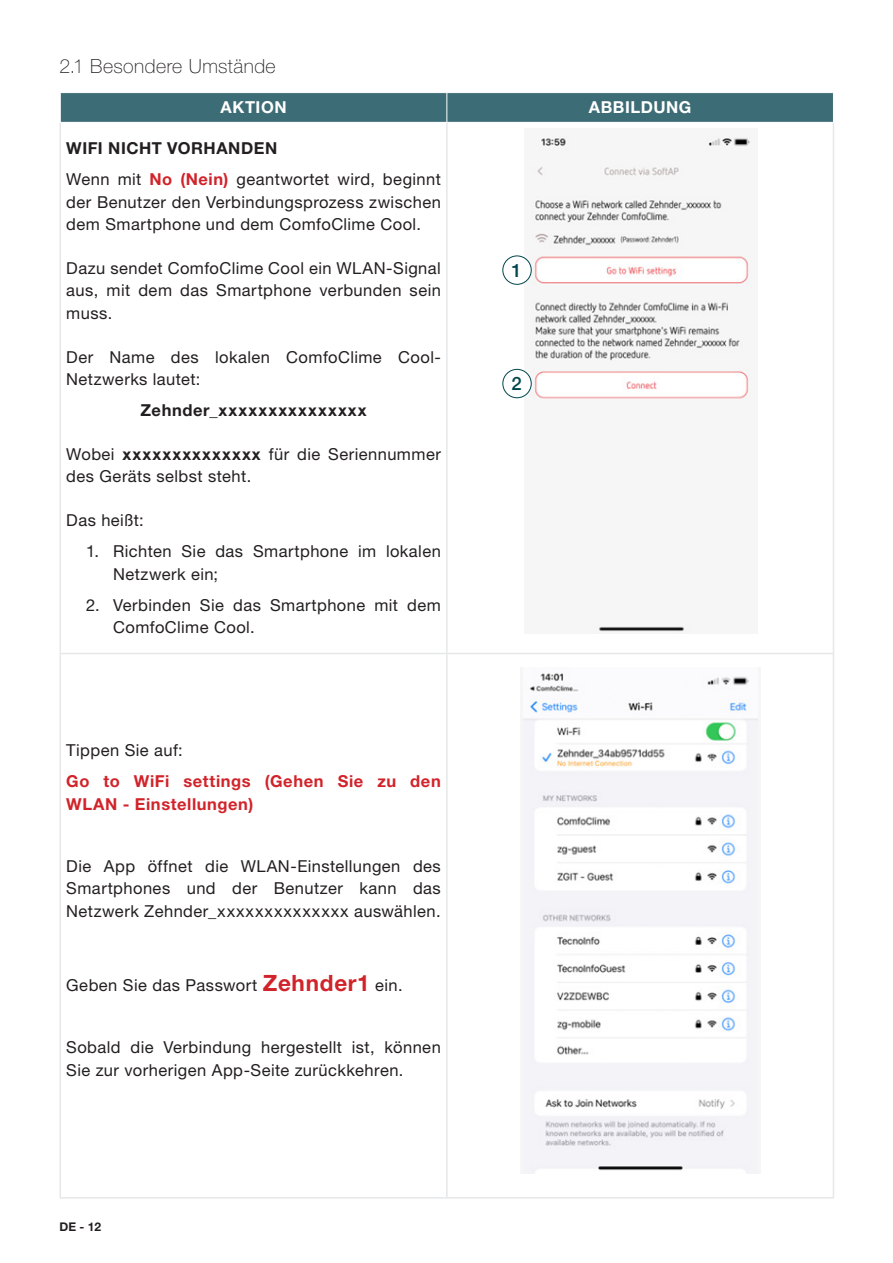
<style>
.page{position:relative;width:893px;height:1263px;background:#fff}
.page>*{position:absolute;margin:0;border:0;box-sizing:border-box;transform-origin:0 0}
.t1{font:100 19.5px "Helvetica Neue LT Pro";letter-spacing:.02em;color:#231f20}
.t2{font:500 18.45px "Helvetica Neue LT Pro";color:#00464d}
.t3{font:16.5px/22.5px "Helvetica Neue LT Pro";letter-spacing:.025em;color:#231f20}
.t4{font:700 16.5px/22.5px "Helvetica Neue LT Pro";letter-spacing:.035em;color:#d1232a}
.t5{font:700 16.5px "Helvetica Neue LT Pro";letter-spacing:.065em;color:#231f20}
.t6{font:700 16.5px "Helvetica Neue LT Pro";letter-spacing:.03em;color:#fff}
.t7{font:700 12px "Helvetica Neue LT Pro";color:#231f20}
.s1{font-weight:700}
.s2{font-weight:700;color:#d1232a}
.s3{font-weight:700;font-size:22.5px;color:#d1232a}
</style>
<div class="page">
<hr style="left:60px;top:123px;width:1px;height:530px;background:#e6e7e9">
<hr style="left:446px;top:123px;width:2px;height:530px;background:#e6e7e9">
<hr style="left:60px;top:653px;width:387px;height:1px;background:#e6e7e9">
<hr style="left:60px;top:654px;width:1px;height:543px;background:#e6e7e9">
<hr style="left:60px;top:1197px;width:387px;height:1px;background:#e6e7e9">
<hr style="left:447px;top:653px;width:387px;height:1px;background:#e6e7e9">
<hr style="left:446px;top:654px;width:2px;height:543px;background:#e6e7e9">
<hr style="left:447px;top:1197px;width:387px;height:1px;background:#e6e7e9">
<svg style="left:60px;top:93px;width:773px;height:29px;background:#3e6d76"></svg>
<hr style="left:833px;top:123px;width:1px;height:530px;background:#e6e7e9">
<hr style="left:833px;top:654px;width:1px;height:543px;background:#e6e7e9">
<img style="left:525px;top:135px;width:226px;height:497px">
<div style="left:503px;top:256px;width:28px;height:28px;background:#fff;border-radius:50%"></div>
<div style="left:503px;top:256px;width:28px;height:29px;border:1px solid #00464d;border-radius:50%"></div>
<div style="left:503px;top:369px;width:28px;height:29px;background:#fff;border-radius:50%"></div>
<div style="left:503px;top:369px;width:28px;height:29px;border:1px solid #00464d;border-radius:50%"></div>
<div style="left:520px;top:667px;width:240px;height:506px;background:#f6f6f6"></div>
<img style="left:524px;top:673px;width:234px;height:497px">
<p class="t1" style="left:60px;top:55px;width:218px">2.1 Besondere Umstände</p>
<p class="t6" style="left:221px;top:97px;width:68px">AKTION</p>
<p class="t6" style="left:589px;top:97px;width:104px">ABBILDUNG</p>
<p class="t3" style="left:66px;top:132px;width:376px;line-height:31px"><span class="s1">WIFI NICHT VORHANDEN<br></span>Wenn mit <span class="s2">No (Nein)</span> geantwortet wird, beginnt</p>
<p class="t3" style="left:66px;top:190px;width:376px">der Benutzer den Verbindungsprozess zwischen dem Smartphone und dem ComfoClime Cool.</p>
<p class="t3" style="left:66px;top:256px;width:376px;text-align:justify">Dazu sendet ComfoClime Cool ein WLAN-Signal aus, mit dem das Smartphone verbunden sein muss.</p>
<p class="t3" style="left:66px;top:345px;width:376px">Der Name des lokalen ComfoClime Cool-<br>Netzwerks lautet:</p>
<p class="t5" style="left:140px;top:400px;width:228px">Zehnder_xxxxxxxxxxxxxxx</p>
<p class="t3" style="left:66px;top:442px;width:376px">Wobei <span class="s1">xxxxxxxxxxxxxx</span> für die Seriennummer des Geräts selbst steht.</p>
<p class="t3" style="left:66px;top:509px;width:79px">Das heißt:</p>
<p class="t3" style="left:113px;top:540px;width:329px;text-indent:-27px">1. Richten Sie das Smartphone im lokalen<br>Netzwerk ein;</p>
<p class="t3" style="left:113px;top:593px;width:329px;text-indent:-27px">2. Verbinden Sie das Smartphone mit dem<br>ComfoClime Cool.</p>
<p class="t2" style="left:511px;top:259px;width:12px">1</p>
<p class="t2" style="left:511px;top:372px;width:12px">2</p>
<p class="t3" style="left:66px;top:739px;width:118px">Tippen Sie auf:</p>
<p class="t4" style="left:66px;top:769px;width:376px">Go to WiFi settings (Gehen Sie zu den<br>WLAN - Einstellungen)</p>
<p class="t3" style="left:66px;top:854px;width:376px;text-align:justify">Die App öffnet die WLAN-Einstellungen des Smartphones und der Benutzer kann das Netzwerk Zehnder_xxxxxxxxxxxxxx auswählen.</p>
<p class="t3" style="left:66px;top:974px;width:338px">Geben Sie das Passwort <span class="s3">Zehnder1</span> ein.</p>
<p class="t3" style="left:66px;top:1036px;width:376px">Sobald die Verbindung hergestellt ist, können<br>Sie zur vorherigen App-Seite zurückkehren.</p>
<p class="t7" style="left:60px;top:1219px;width:43px">DE - 12</p>
</div>
